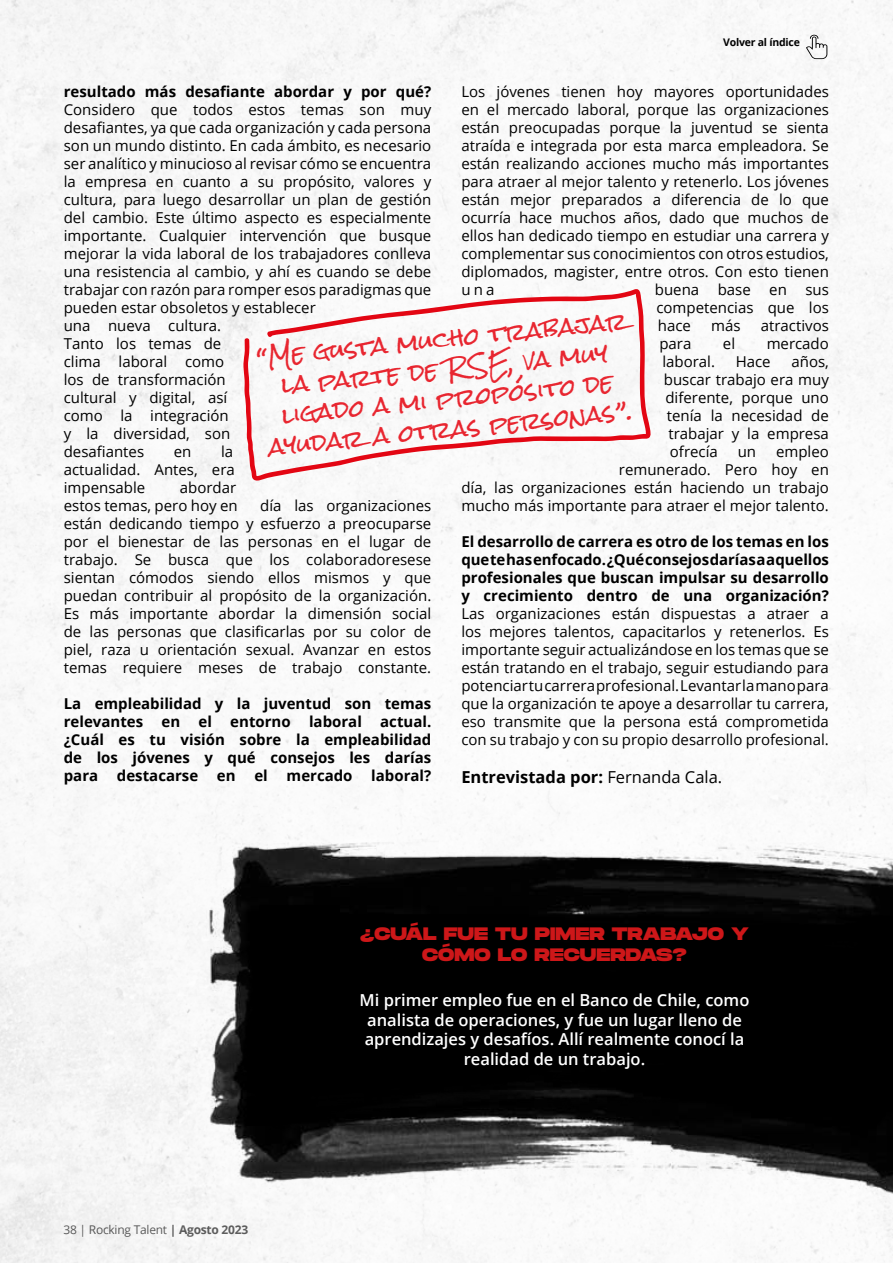
<style>
.page{position:relative;width:893px;height:1263px;background:#fff}
.page>*{position:absolute;margin:0;border:0;box-sizing:border-box;transform-origin:0 0}
.t1{font:22.5px/30px "Rock Salt";color:#e82630;text-align:center}
.t2{font:800 18px/21px "Monument Extended";color:#cd1719;text-align:center}
.t3{font:600 16.5px/19.5px "Open Sans";color:#fff;text-align:center}
.t4{font:700 16.5px "Open Sans";color:#000}
.t5{font:15px/18px "Open Sans";color:#000;text-align:justify}
.t6{font:700 15px/18px "Open Sans";color:#000;text-align:justify}
.t7{font:12px "Open Sans";letter-spacing:-.02em;color:#000}
.t8{font:700 10.5px "Open Sans";letter-spacing:-.02em;color:#000}
.s1{font-weight:400}
.s2{font-weight:700}
</style>
<div class="page">
<img style="left:0;top:0;width:893px;height:1263px">
<img style="left:207px;top:876px;width:686px;height:329px">
<img style="left:214px;top:824px;width:679px;height:342px">
<svg style="left:243px;top:288px;width:408px;height:193px"></svg>
<svg style="left:806px;top:35px;width:21px;height:24px"></svg>
<p class="t8" style="left:723px;top:35px;width:78px">Volver al índice</p>
<p class="t6" style="left:64px;top:82px;width:369px">resultado más desafiante abordar y por qué?</p>
<p class="t5" style="left:64px;top:100px;width:369px;text-align:left">Considero que todos estos temas son muy desafiantes, ya que cada organización y cada persona son un mundo distinto. En cada ámbito, es necesario ser analítico y minucioso al revisar cómo se encuentra la empresa en cuanto a su propósito, valores y cultura, para luego desarrollar un plan de gestión del cambio. Este último aspecto es especialmente importante. Cualquier intervención que busque mejorar la vida laboral de los trabajadores conlleva una resistencia al cambio, y ahí es cuando se debe trabajar con razón para romper esos paradigmas que pueden estar obsoletos y establecer<br>una nueva cultura.<br>Tanto los temas de<br>clima laboral como<br>los de transformación<br>cultural y digital, así<br>como la integración<br>y la diversidad, son<br>desafiantes</p>
<p class="t5" style="left:461px;top:82px;width:369px">Los jóvenes tienen hoy mayores oportunidades en el mercado laboral, porque las organizaciones están preocupadas porque la juventud se sienta atraída e integrada por esta marca empleadora. Se están realizando acciones mucho más importantes para atraer al mejor talento y retenerlo. Los jóvenes están mejor preparados a diferencia de lo que ocurría hace muchos años, dado que muchos de ellos han dedicado tiempo en estudiar una carrera y complementar sus conocimientos con otros estudios, diplomados, magister, entre otros. Con esto tienen una</p>
<p class="t5" style="left:655px;top:280px;width:176px">buena base en sus competencias que los hace</p>
<h1 class="t1" style="left:255px;top:345px;width:375px;rotate:-6deg">“Me gusta mucho trabajar la parte de R SE, va muy ligado a mi propósito de ayudar a otras personas”.</h1>
<p class="t5" style="left:711px;top:316px;width:31px">más</p>
<p class="t5" style="left:761px;top:316px;width:70px">atractivos</p>
<p class="t5" style="left:659px;top:334px;width:33px">para</p>
<p class="t5" style="left:723px;top:334px;width:14px">el</p>
<p class="t5" style="left:767px;top:334px;width:64px">mercado</p>
<p class="t5" style="left:662px;top:352px;width:54px">laboral.</p>
<p class="t5" style="left:736px;top:352px;width:36px">Hace</p>
<p class="t5" style="left:791px;top:352px;width:39px">años,</p>
<p class="t5" style="left:664px;top:370px;width:166px">buscar trabajo era muy</p>
<p class="t5" style="left:665px;top:388px;width:165px">diferente, porque uno</p>
<p class="t5" style="left:667px;top:406px;width:164px">tenía la necesidad de</p>
<p class="t5" style="left:668px;top:424px;width:162px">trabajar y la empresa</p>
<p class="t5" style="left:670px;top:442px;width:49px">ofrecía</p>
<p class="t5" style="left:738px;top:442px;width:20px">un</p>
<p class="t5" style="left:64px;top:442px;width:172px;text-indent:157px">la actualidad. Antes, era impensable</p>
<p class="t5" style="left:461px;top:442px;width:369px;text-align:right">empleo<br>remunerado. Pero hoy en<br>día, las organizaciones están haciendo un trabajo mucho más importante para atraer el mejor talento.</p>
<p class="t6" style="left:461px;top:532px;width:369px">El desarrollo de carrera es otro de los temas en los que te has enfocado. ¿Qué consejos darías a aquellos profesionales que buscan impulsar su desarrollo y crecimiento dentro de una organización?</p>
<p class="t5" style="left:461px;top:604px;width:369px">Las organizaciones están dispuestas a atraer a los mejores talentos, capacitarlos y retenerlos. Es importante seguir actualizándose en los temas que se están tratando en el trabajo, seguir estudiando para potenciar tu carrera profesional. Levantar la mano para que la organización te apoye a desarrollar tu carrera, eso transmite que la persona está comprometida con su trabajo y con su propio desarrollo profesional.</p>
<p class="t5" style="left:174px;top:442px;width:19px">en</p>
<p class="t5" style="left:64px;top:478px;width:176px;text-align:right">abordar<br>estos temas, pero hoy en</p>
<p class="t5" style="left:64px;top:496px;width:369px;text-indent:196px">día las organizaciones están dedicando tiempo y esfuerzo a preocuparse por el bienestar de las personas en el lugar de trabajo. Se busca que los colaboradoresese sientan cómodos siendo ellos mismos y que puedan contribuir al propósito de la organización.<br>Es más importante abordar la dimensión social de las personas que clasificarlas por su color de piel, raza u orientación sexual. Avanzar en estos temas requiere meses de trabajo constante.</p>
<p class="t6" style="left:64px;top:694px;width:369px">La empleabilidad y la juventud son temas relevantes en el entorno laboral actual. ¿Cuál es tu visión sobre la empleabilidad de los jóvenes y qué consejos les darías para destacarse en el mercado laboral?</p>
<p class="t4" style="left:461px;top:766px;width:262px">Entrevistada por: <span class="s1">Fernanda Cala.</span></p>
<p class="t7" style="left:63px;top:1221px;width:186px">38 | Rocking Talent <span class="s2">| Agosto 2023</span></p>
<p class="t2" style="left:360px;top:923px;width:390px">¿CUÁL FUE TU PIMER TRABAJO Y<br>CÓMO LO RECUERDAS?</p>
<p class="t3" style="left:360px;top:990px;width:391px">Mi primer empleo fue en el Banco de Chile, como analista de operaciones, y fue un lugar lleno de aprendizajes y desafíos. Allí realmente conocí la realidad de un trabajo.</p>
</div>
